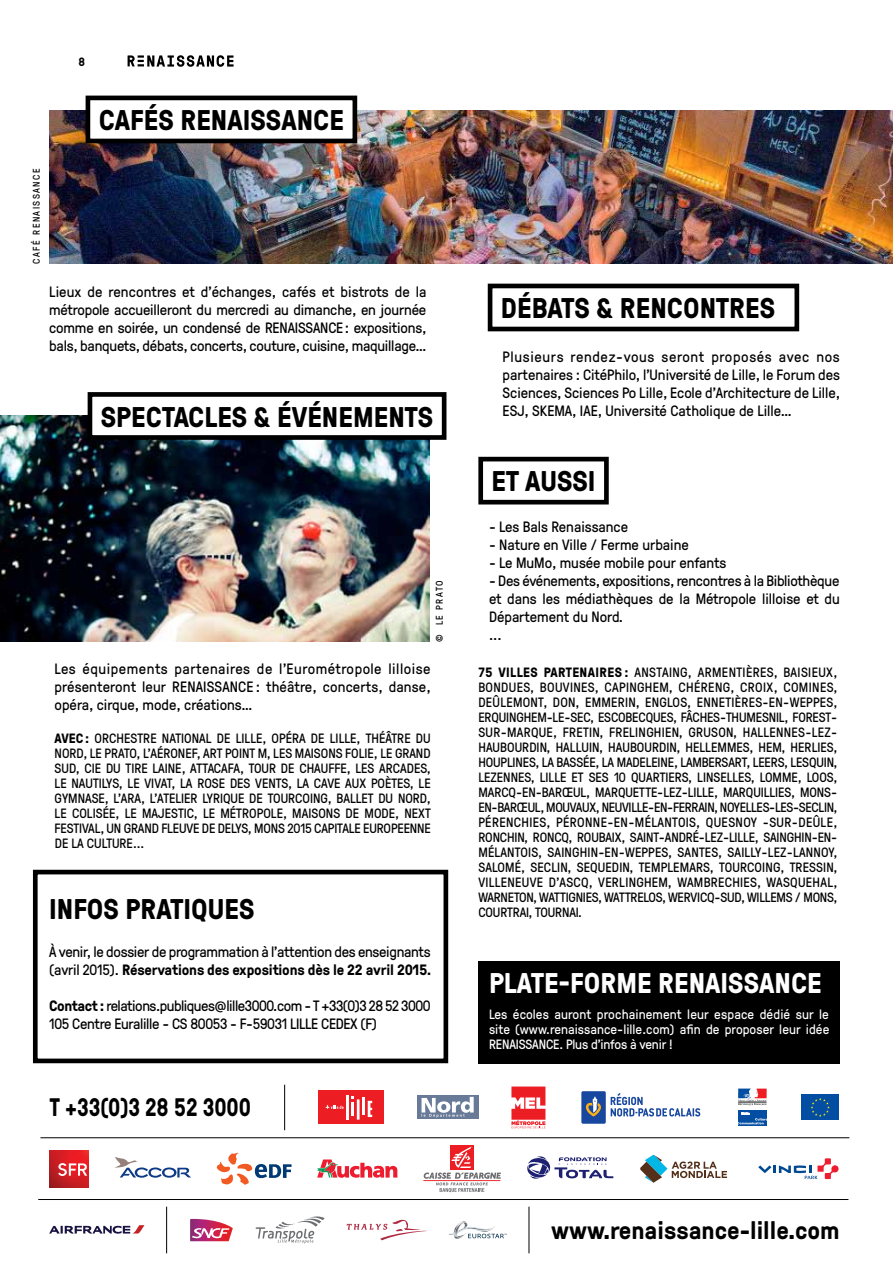
<style>
.page{position:relative;width:893px;height:1263px;background:#fff}
.page>*{position:absolute;margin:0;border:0;box-sizing:border-box;transform-origin:0 0}
.t1{font:700 28.5px "GT Pressura";color:#000}
.t2{font:700 28.5px "GT Pressura";color:#fff}
.t3{font:700 25.35px "GT Pressura";letter-spacing:-.005em;color:#000;scale:.88 1}
.t4{font:700 25.2px "GT Pressura";color:#000}
.t5{font:15px/18px "GT Pressura";letter-spacing:-.015em;color:#000;text-align:justify}
.t6{font:13.5px/15px "GT Pressura";color:#000;text-align:justify}
.t7{font:13.5px/15px "GT Pressura";letter-spacing:-.005em;color:#fff;text-align:justify}
.t8{font:13.5px "GT Pressura";letter-spacing:.02em;color:#000}
.t9{font:13.5px "GT Pressura";letter-spacing:.025em;color:#000}
.t10{font:13.5px "GT Pressura";letter-spacing:.03em;color:#000}
.t11{font:700 12px "GT Pressura";color:#000}
.t12{font:9.75px "GT Pressura";letter-spacing:.15em;color:#000}
.s1{font-weight:700}
</style>
<div class="page">
<svg style="left:128px;top:55px;width:106px;height:12px"></svg>
<div style="left:478px;top:961px;width:362px;height:102px;background:#000"></div>
<div style="left:488px;top:284px;width:311px;height:47px;border:5px solid #000"></div>
<div style="left:478px;top:457px;width:131px;height:47px;border:5px solid #000"></div>
<img style="left:0;top:416px;width:430px;height:226px">
<div style="left:90px;top:394px;width:354px;height:43px;background:#fff"></div>
<div style="left:88px;top:392px;width:358px;height:48px;border:5px solid #000"></div>
<img style="left:49px;top:110px;width:844px;height:154px">
<div style="left:88px;top:98px;width:267px;height:43px;background:#fff"></div>
<div style="left:86px;top:96px;width:271px;height:47px;border:5px solid #000"></div>
<div style="left:33px;top:870px;width:415px;height:193px;border:5px solid #000"></div>
<hr style="left:40px;top:1137px;width:809px;height:1px;background:#000">
<hr style="left:38px;top:1199px;width:810px;height:1px;background:#000">
<hr style="left:284px;top:1085px;width:1px;height:45px;background:#000">
<div style="left:417px;top:1095px;width:61px;height:24px;background:#687a97"></div>
<svg style="left:422px;top:1097px;width:52px;height:20px"></svg>
<svg style="left:801px;top:1094px;width:38px;height:1px"></svg>
<div style="left:801px;top:1095px;width:38px;height:25px;background:#034ea2"></div>
<svg style="left:811px;top:1098px;width:19px;height:19px"></svg>
<svg style="left:738px;top:1088px;width:29px;height:17px"></svg>
<svg style="left:738px;top:1110px;width:29px;height:16px"></svg>
<svg style="left:738px;top:1113px;width:29px;height:11px"></svg>
<div style="left:318px;top:1091px;width:66px;height:33px;background:#ed1d24"></div>
<svg style="left:325px;top:1105px;width:19px;height:4px"></svg>
<hr style="left:346px;top:1095px;width:3px;height:25px;background:#fff">
<hr style="left:357px;top:1099px;width:3px;height:21px;background:#fff">
<hr style="left:362px;top:1096px;width:3px;height:18px;background:#fff">
<hr style="left:351px;top:1102px;width:3px;height:14px;background:#fff">
<svg style="left:368px;top:1101px;width:4px;height:16px"></svg>
<svg style="left:115px;top:1157px;width:76px;height:21px"></svg>
<svg style="left:49px;top:1150px;width:40px;height:37px"></svg>
<svg style="left:58px;top:1163px;width:29px;height:13px"></svg>
<svg style="left:317px;top:1159px;width:80px;height:19px"></svg>
<svg style="left:217px;top:1153px;width:75px;height:31px"></svg>
<svg style="left:640px;top:1155px;width:87px;height:28px"></svg>
<svg style="left:527px;top:1156px;width:86px;height:23px"></svg>
<div style="left:450px;top:1145px;width:24px;height:24px;background:#ed1d24"></div>
<svg style="left:423px;top:1146px;width:78px;height:46px"></svg>
<svg style="left:758px;top:1158px;width:80px;height:21px"></svg>
<hr style="left:166px;top:1207px;width:1px;height:46px;background:#000">
<hr style="left:529px;top:1207px;width:1px;height:46px;background:#000">
<svg style="left:49px;top:1225px;width:95px;height:9px"></svg>
<svg style="left:190px;top:1219px;width:43px;height:22px"></svg>
<svg style="left:255px;top:1216px;width:70px;height:27px"></svg>
<svg style="left:347px;top:1219px;width:80px;height:21px"></svg>
<svg style="left:454px;top:1222px;width:53px;height:16px"></svg>
<svg style="left:511px;top:1086px;width:34px;height:42px"></svg>
<div style="left:581px;top:1091px;width:25px;height:33px;background:#17479e;border-radius:2px"></div>
<svg style="left:585px;top:1096px;width:16px;height:20px"></svg>
<svg style="left:611px;top:1093px;width:89px;height:23px"></svg>
<p class="t11" style="left:78px;top:53px;width:8px">8</p>
<h1 class="t1" style="left:99px;top:99px;width:247px">CAFÉS RENAISSANCE</h1>
<p class="t12" style="left:30px;top:264px;width:96px;rotate:-90deg">CAFÉ RENAISSANCE</p>
<p class="t5" style="left:49px;top:282px;width:379px">Lieux de rencontres et d’échanges, cafés et bistrots de la métropole accueilleront du mercredi au dimanche, en journée comme en soirée, un condensé de Renaissance: expositions, bals, banquets, débats, concerts, couture, cuisine, maquillage…</p>
<h1 class="t1" style="left:101px;top:396px;width:334px">SPECTACLES &amp; ÉVÉNEMENTS</h1>
<h1 class="t1" style="left:501px;top:287px;width:276px">DÉBATS &amp; RENCONTRES</h1>
<p class="t5" style="left:503px;top:346px;width:339px">Plusieurs rendez-vous seront proposés avec nos partenaires : CitéPhilo, l’Université de Lille, le Forum des Sciences, Sciences Po Lille, Ecole d’Architecture de Lille, ESJ , SKEMA, IAE, Université Catholique de Lille…</p>
<p class="t12" style="left:433px;top:642px;width:63px;rotate:-90deg">© LE PRATO</p>
<h1 class="t1" style="left:492px;top:460px;width:106px">ET AUSSI</h1>
<p class="t5" style="left:489px;top:517px;width:141px">- Les Bals Renaissance</p>
<p class="t5" style="left:489px;top:535px;width:201px">- Nature en Ville / Ferme urbaine</p>
<p class="t5" style="left:489px;top:553px;width:239px">- Le MuMo, musée mobile pour enfants</p>
<p class="t5" style="left:489px;top:571px;width:352px;text-align:left">- Des événements, expositions, rencontres à la Bibliothèque et dans les médiathèques de la Métropole lilloise et du Département du Nord.<br>...</p>
<p class="t5" style="left:55px;top:659px;width:378px">Les équipements partenaires de l’Eurométropole lilloise présenteront leur Renaissance : théâtre, concerts, danse, opéra, cirque, mode, créations…</p>
<p class="t6" style="left:55px;top:730px;width:378px"><span class="s1">AVEC :</span> ORCHESTRE NATIONAL DE LILLE, OPÉRA DE LILLE, THÉÂTRE DU NORD, LE PRATO, L’AÉRONEF, ART POINT M, LES MAISONS FOLIE , LE GRAN D SUD, CIE DU TIRE LAINE</p>
<p class="t10" style="left:478px;top:662px;width:319px"><span class="s1">75 VILLES PARTENAIRES :</span> ANSTAIN G, ARMENTIÈRES, BAISIE</p>
<p class="t6" style="left:818px;top:664px;width:20px">UX,</p>
<p class="t9" style="left:478px;top:677px;width:99px">BONDUES, BOUVINES</p>
<p class="t9" style="left:595px;top:677px;width:221px">, CAPINGHEM, CHÉRENG, CROIX, COMINES</p>
<p class="t6" style="left:833px;top:678px;width:5px">,</p>
<p class="t8" style="left:478px;top:692px;width:227px">DEÛLEMONT, DON, EMMERIN, ENGLOS, ENNE</p>
<p class="t6" style="left:478px;top:693px;width:360px;text-indent:247px">TIÈRES-EN -WEPPES,<br>ERQUINGHEM-LE-SEC, ESCOBECQUES, FÂCHES-THUMESNI</p>
<p class="t6" style="left:779px;top:708px;width:60px">L, FOREST-</p>
<p class="t8" style="left:478px;top:722px;width:299px">SUR-MARQUE, FRETIN, FRELINGHIEN, GRUSON, HALLENNES</p>
<p class="t6" style="left:478px;top:723px;width:360px;text-indent:327px">-LEZ-HAUBOURDIN, HALLUIN, HAUBOURDIN, HELLEMMES, HEM, HERLIES, HOUPLINES</p>
<p class="t6" style="left:535px;top:753px;width:36px">, LA BASSÉE</p>
<p class="t6" style="left:595px;top:753px;width:63px">, LA MADELEINE</p>
<p class="t6" style="left:674px;top:753px;width:165px">, LAMBERSART, LEE RS, LESQUIN,</p>
<p class="t6" style="left:55px;top:760px;width:378px;text-indent:127px">, ATTACAFA, TOUR DE CHAUFFE, LES ARCADES, LE NAUTILYS, LE VIVAT, LA ROSE DES VENTS, LA CAVE AUX POÈTES, LE GYMNASE</p>
<p class="t6" style="left:478px;top:768px;width:14px">LEZENNES</p>
<p class="t6" style="left:531px;top:768px;width:66px">, LILLE ET SES</p>
<p class="t6" style="left:614px;top:768px;width:96px">10 QUARTIE RS, LINSE</p>
<p class="t6" style="left:478px;top:768px;width:360px;text-indent:248px">LLES, LOMME, LOOS, MARCQ-EN -BARŒUL, MARQUETTE-LEZ-LILLE, MARQUILLIES, MONS-EN -BARŒUL, MOUVAUX, NEUVILLE-EN -FERRAIN, NOYELLES-LES-SECLIN, PÉRENCHIES, PÉRONNE-EN -MÉLANTOIS, QUESNOY -SUR-DEÛLE, RONCHIN, RONCQ, ROUBAIX, SAIN</p>
<p class="t6" style="left:105px;top:790px;width:327px">, L’ARA, L’ATELIER LYRIQUE DE TOURCOING, BALLET DU NORD,</p>
<p class="t6" style="left:55px;top:805px;width:45px">LE COLISÉE</p>
<p class="t6" style="left:116px;top:805px;width:44px">, LE MAJES</p>
<p class="t6" style="left:55px;top:805px;width:378px;text-align:left;text-indent:123px">TIC, LE MÉTROPOLE, MAISONS DE MODE, NEXT<br>FESTIVAL, UN GRAN D FLEUVE DE DELYS, MONS 2015 CAPITALE EUROPEENNE<br>DE LA CULTURE...</p>
<p class="t6" style="left:653px;top:828px;width:117px">T-ANDRÉ-LEZ-LILLE, SAIN</p>
<p class="t6" style="left:787px;top:828px;width:52px">GHIN-EN-</p>
<p class="t6" style="left:478px;top:843px;width:76px">MÉLANTOIS, SAIN</p>
<p class="t6" style="left:478px;top:843px;width:360px;text-indent:94px">GHIN -EN -WEPPES, SANTES, SAI LLY-LEZ-LANN OY,<br>SALOMÉ, SECLIN, SEQUEDIN, TEMPLEMARS, TOURCOING, TRESSIN</p>
<p class="t6" style="left:478px;top:858px;width:360px;text-indent:355px">, VILLENEUVE D’ASCQ, VERLINGHEM, WAMBRECHIES, WASQUEHAL, WARNETON, WATTIGNIES</p>
<p class="t6" style="left:598px;top:888px;width:241px">, WATTRELOS, WERVICQ-SUD, WILLEMS / MONS,</p>
<h1 class="t1" style="left:49px;top:888px;width:15px">INFOS</h1>
<h1 class="t1" style="left:126px;top:888px;width:14px">PRATI</h1>
<h1 class="t1" style="left:191px;top:888px;width:33px">QUES</h1>
<p class="t6" style="left:478px;top:903px;width:105px">COURTRAI, TOURNAI.</p>
<p class="t5" style="left:49px;top:941px;width:384px">À venir, le dossier de programmation à l’attention des enseignants (avril 2015). <span class="s1">RÉSERVATIONS DES EXPOSITIONS DÈS LE 22 AVRIL 2015.</span></p>
<p class="t5" style="left:49px;top:995px;width:383px"><span class="s1">CONTACT :</span> relations.publiques@lille3000.com - T +33(0)3 28 52 3000<br>105 Centre Euralille - CS 80053 - F-59031 LILLE CEDEX (F)</p>
<h1 class="t2" style="left:489px;top:962px;width:15px">PLATE</h1>
<h1 class="t2" style="left:559px;top:962px;width:29px">-FORME</h1>
<h1 class="t2" style="left:658px;top:962px;width:16px">RENAISSANCE</h1>
<p class="t7" style="left:489px;top:1005px;width:342px">Les écoles auront prochainement leur espace dédié sur le site (www.renaissance-lille.com) afin de proposer leur idée Renaissance. Plus d’infos à venir !</p>
<h2 class="t3" style="left:50px;top:1089px;width:230px">T +33(0)3 28 52 3000</h2>
<h3 class="t4" style="left:551px;top:1212px;width:290px">WWW.RENAISSANCE-LILLE.COM</h3>
</div>
